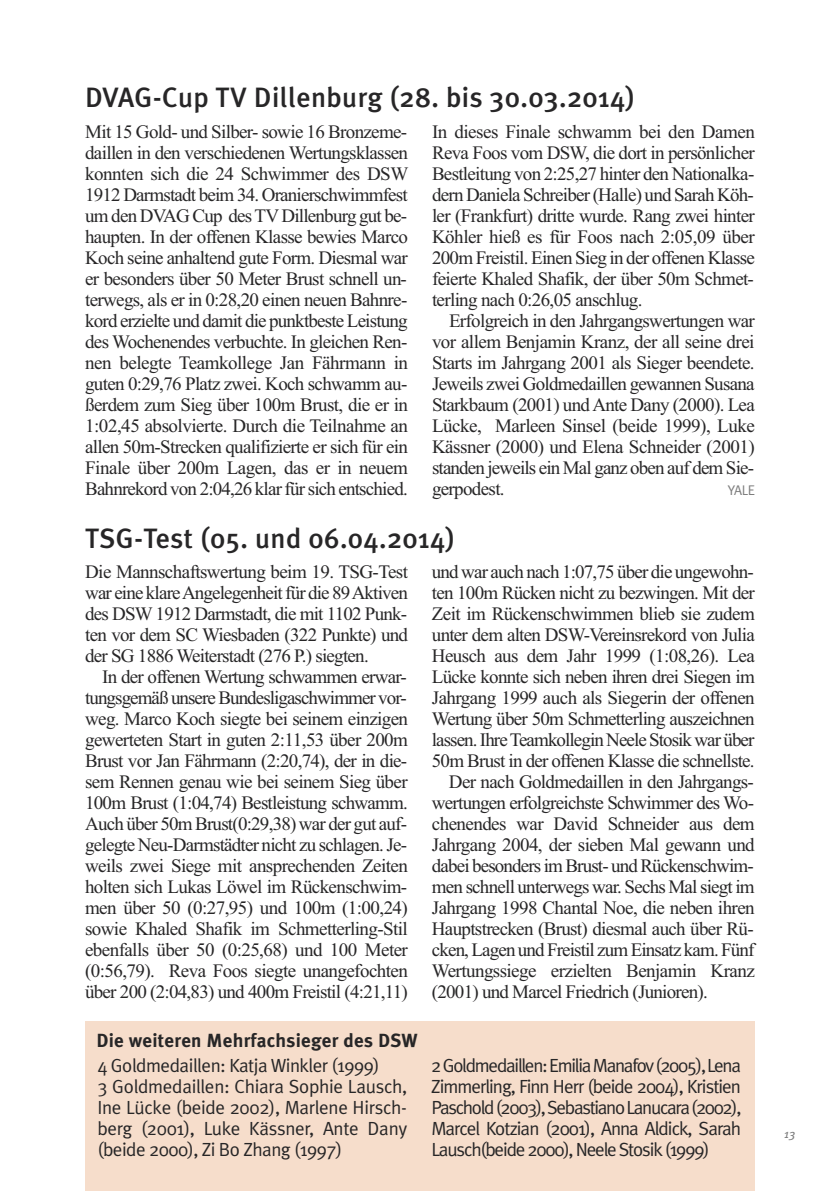
<style>
.page{position:relative;width:840px;height:1191px;background:#fff}
.page>*{position:absolute;margin:0;border:0;box-sizing:border-box;transform-origin:0 0}
.t1{font:500 28px "Meta Plus";letter-spacing:.015em;color:#272627}
.t2{font:19px/21px "Times New Roman";letter-spacing:-.04em;color:#272627;text-align:justify}
.t3{font:19px/21px "Meta Plus Normal";letter-spacing:-.025em;color:#272627}
.t4{font:700 19px "Meta Plus";letter-spacing:.015em;color:#272627}
.t5{font:14px "Meta Plus Normal Caps";color:#7d7d7d}
.t6{font:italic 12px "Meta Plus";color:#7d7d7d}
</style>
<div class="page">
<div style="left:85px;top:1022px;width:669px;height:169px;background:#f6ddcb"></div>
<h1 class="t1" style="left:85px;top:81px;width:551px">DVAG-Cup TV Dillenburg (28. bis 30.03.2014)</h1>
<p class="t2" style="left:85px;top:121px;width:324px">Mit 15 Gold- und Silber- sowie 16 Bronzeme&shy;daillen in den verschiedenen Wertungsklassen konnten sich die 24 Schwimmer des DSW 1912 Darmstadt beim 34. Oranierschwimmfest um den DVAG Cup des TV Dillenburg gut be&shy;haupten. In der offenen Klasse bewies Marco Koch seine anhaltend gute Form. Diesmal war er besonders über 50 Meter Brust schnell un&shy;terwegs, als er in 0:28,20 einen neuen Bahnre&shy;kord erzielte und damit die punktbeste Leistung des Wochenendes verbuchte. In gleichen Ren&shy;nen belegte Teamkollege Jan Fährmann in guten 0:29,76 Platz zwei. Koch schwamm au&shy;ßerdem zum Sieg über 100m Brust, die er in 1:02,45 absolvierte. Durch die Teilnahme an allen 50m-Strecken qualifizierte er sich für ein Finale über 200m Lagen, das er in neuem Bahnrekord von 2:04,26 klar für sich entschied.</p>
<p class="t2" style="left:432px;top:121px;width:324px">In dieses Finale schwamm bei den Damen Reva Foos vom DSW, die dort in persönlicher Bestleitung von 2:25,27 hinter den Nationalka&shy;dern Daniela Schreiber (Halle) und Sarah Köh&shy;ler (Frankfurt) dritte wurde. Rang zwei hinter Köhler hieß es für Foos nach 2:05,09 über 200m Freistil. Einen Sieg in der offenen Klasse feierte Khaled Shafik, der über 50m Schmet&shy;terling nach 0:26,05 anschlug.</p>
<p class="t2" style="left:432px;top:310px;width:324px;text-indent:17px">Erfolgreich in den Jahrgangswertungen war vor allem Benjamin Kranz, der all seine drei Starts im Jahrgang 2001 als Sieger beendete.<br>Jeweils zwei Goldmedaillen gewannen Susana Starkbaum (2001) und Ante Dany (2000). Lea Lücke, Marleen Sinsel (beide 1999), Luke Kässner (2000) und Elena Schneider (2001) standen jeweils ein Mal ganz oben auf dem Sie&shy;gerpodest.</p>
<p class="t5" style="left:727px;top:482px;width:29px">YALE</p>
<h1 class="t1" style="left:85px;top:521px;width:371px">TSG-Test (05. und 06.04.2014)</h1>
<p class="t2" style="left:85px;top:561px;width:324px">Die Mannschaftswertung beim 19. TSG-Test war eine klare Angelegenheit für die 89 Aktiven des DSW 1912 Darmstadt, die mit 1102 Punk&shy;ten vor dem SC Wiesbaden (322 Punkte) und der SG 1886 Weiterstadt (276 P.) siegten.</p>
<p class="t2" style="left:85px;top:666px;width:324px;text-indent:17px">In der offenen Wertung schwammen erwar&shy;tungsgemäß unsere Bundesligaschwimmer vor&shy;weg. Marco Koch siegte bei seinem einzigen gewerteten Start in guten 2:11,53 über 200m Brust vor Jan Fährmann (2:20,74), der in die&shy;sem Rennen genau wie bei seinem Sieg über 100m Brust (1:04,74) Bestleistung schwamm.<br>Auch über 50m Brust(0:29,38) war der gut auf&shy;gelegte Neu-Darmstädter nicht zu schlagen. Je&shy;weils zwei Siege mit ansprechenden Zeiten holten sich Lukas Löwel im Rückenschwim&shy;men über 50 (0:27,95) und 100m (1:00,24) sowie Khaled Shafik im Schmetterling-Stil ebenfalls über 50 (0:25,68) und 100 Meter (0:56,79). Reva Foos siegte unangefochten über 200 (2:04,83) und 400m Freistil (4:21,11)</p>
<p class="t2" style="left:431px;top:561px;width:323px">und war auch nach 1:07,75 über die ungewohn-</p>
<p class="t2" style="left:431px;top:582px;width:324px">ten 100m Rücken nicht zu bezwingen. Mit der</p>
<p class="t2" style="left:431px;top:603px;width:324px">Zeit im Rückenschwimmen blieb sie zudem</p>
<p class="t2" style="left:431px;top:624px;width:324px">unter dem alten DSW-Vereinsrekord von Julia</p>
<p class="t2" style="left:431px;top:645px;width:324px">Heusch aus dem Jahr 1999 (1:08,26). Lea</p>
<p class="t2" style="left:431px;top:666px;width:324px">Lücke konnte sich neben ihren drei Siegen im</p>
<p class="t2" style="left:431px;top:687px;width:324px">Jahrgang 1999 auch als Siegerin der offenen</p>
<p class="t2" style="left:431px;top:708px;width:324px">Wertung über 50m Schmetterling auszeichnen</p>
<p class="t2" style="left:431px;top:729px;width:324px">lassen. Ihre Teamkollegin Neele Stosik war über</p>
<p class="t2" style="left:431px;top:750px;width:324px">50m Brust in der offenen Klasse die schnellste.</p>
<p class="t2" style="left:448px;top:771px;width:306px">Der nach Goldmedaillen in den Jahrgangs-</p>
<p class="t2" style="left:431px;top:792px;width:323px">wertungen erfolgreichste Schwimmer des Wo-</p>
<p class="t2" style="left:431px;top:813px;width:324px">chenendes war David Schneider aus dem</p>
<p class="t2" style="left:431px;top:834px;width:324px">Jahrgang 2004, der sieben Mal gewann und</p>
<p class="t2" style="left:431px;top:855px;width:323px">dabei besonders im Brust- und Rückenschwim-</p>
<p class="t2" style="left:431px;top:876px;width:324px">men schnell unterwegs war. Sechs Mal siegt im</p>
<p class="t2" style="left:431px;top:897px;width:324px">Jahrgang 1998 Chantal Noe, die neben ihren</p>
<p class="t2" style="left:431px;top:918px;width:323px">Hauptstrecken (Brust) diesmal auch über Rü-</p>
<p class="t2" style="left:431px;top:939px;width:324px">cken, Lagen und Freistil zum Einsatz kam. Fünf</p>
<p class="t2" style="left:431px;top:960px;width:324px">Wertungssiege erzielten Benjamin Kranz</p>
<p class="t2" style="left:431px;top:981px;width:277px">(2001) und Marcel Friedrich (Junioren).</p>
<p class="t4" style="left:96px;top:1029px;width:323px">Die weiteren Mehrfachsieger des DSW</p>
<p class="t3" style="left:97px;top:1054px;width:311px">4 Goldmedaillen: Katja Winkler (1999)<br>3 Goldmedaillen: Chiara Sophie Lausch, Ine Lücke (beide 2002), Marlene Hirsch&shy;berg (2001), Luke Kässner, Ante Dany (beide 2000), Zi Bo Zhang (1997)</p>
<p class="t3" style="left:431px;top:1054px;width:311px;text-align:justify">2 Goldmedaillen: Emilia Manafov (2005), Lena Zimmerling, Finn Herr (beide 2004), Kristien Paschold (2003), Sebastiano Lanucara (2002), Marcel Kotzian (2001), Anna Aldick, Sarah Lausch(beide 2000), Neele Stosik (1999)</p>
<p class="t6" style="left:783px;top:1126px;width:13px">13</p>
</div>
